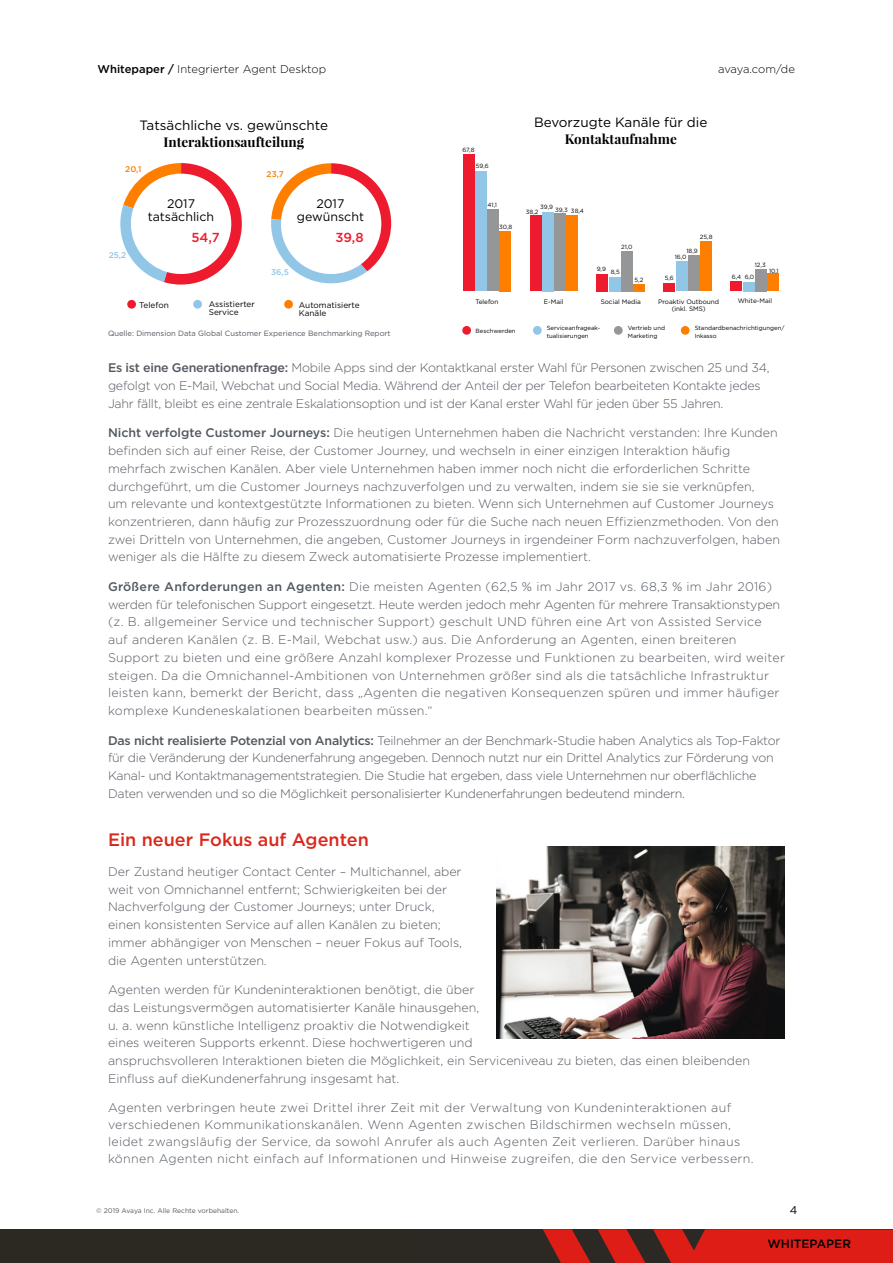
<style>
.page{position:relative;width:893px;height:1263px;background:#fff}
.page>*{position:absolute;margin:0;border:0;box-sizing:border-box;transform-origin:0 0}
.t1{font:500 18px "Gotham";color:#da291c}
.t2{font:13.5px "Gotham";color:#000}
.t3{font:700 13.5px "Playfair Display";color:#000}
.t4{font:500 13.05px "Gotham";color:#ee1a2d}
.t5{font:300 12.45px/17.7px "Gotham";color:#535860}
.t6{font:300 12.45px/17.7px "Gotham";letter-spacing:.02em;color:#535860}
.t7{font:300 12.45px/17.7px "Gotham";letter-spacing:-.02em;color:#535860}
.t8{font:300 12.45px/17.1px "Gotham";letter-spacing:.025em;color:#535860}
.t9{font:12.45px/12.5px "Gotham";color:#000;text-align:center}
.t10{font:500 12px "Gotham";color:#000}
.t11{font:300 11.25px "Gotham";color:#000}
.t12{font:300 11.25px "Gotham";letter-spacing:-.02em;color:#000}
.t13{font:11.25px "Gotham";color:#000}
.t14{font:8.25px/8.2px "Gotham";color:#000}
.t15{font:500 8.25px "Gotham";color:#fe7f00}
.t16{font:500 8.25px "Gotham";color:#92c6e7}
.t17{font:7.65px "Gotham";color:#52575f}
.t18{font:6.75px "Gotham";color:#535860}
.t19{font:6.45px/7.5px "Gotham";color:#000;text-align:center}
.t20{font:6px/7.5px "Gotham";color:#000}
.s1{font-weight:500}
</style>
<div class="page">
<svg style="left:120px;top:163px;width:122px;height:122px"></svg>
<svg style="left:271px;top:163px;width:120px;height:120px"></svg>
<svg style="left:127px;top:300px;width:9px;height:9px"></svg>
<svg style="left:193px;top:300px;width:9px;height:9px"></svg>
<svg style="left:284px;top:300px;width:9px;height:9px"></svg>
<svg style="left:462px;top:326px;width:9px;height:9px"></svg>
<svg style="left:614px;top:326px;width:9px;height:9px"></svg>
<svg style="left:533px;top:326px;width:9px;height:9px"></svg>
<svg style="left:681px;top:326px;width:9px;height:9px"></svg>
<div style="left:500px;top:231px;width:11px;height:60px;background:#fe7f00"></div>
<div style="left:567px;top:215px;width:11px;height:76px;background:#fe7f00"></div>
<div style="left:634px;top:284px;width:11px;height:7px;background:#fe7f00"></div>
<div style="left:701px;top:241px;width:11px;height:50px;background:#fe7f00"></div>
<div style="left:767px;top:274px;width:11px;height:17px;background:#fe7f00"></div>
<div style="left:488px;top:210px;width:11px;height:81px;background:#949698"></div>
<div style="left:554px;top:213px;width:11px;height:78px;background:#949698"></div>
<div style="left:621px;top:251px;width:11px;height:40px;background:#949698"></div>
<div style="left:688px;top:255px;width:11px;height:36px;background:#949698"></div>
<div style="left:755px;top:269px;width:11px;height:22px;background:#949698"></div>
<div style="left:475px;top:171px;width:11px;height:120px;background:#92c6e7"></div>
<div style="left:542px;top:212px;width:11px;height:79px;background:#92c6e7"></div>
<div style="left:609px;top:277px;width:11px;height:14px;background:#92c6e7"></div>
<div style="left:676px;top:261px;width:11px;height:30px;background:#92c6e7"></div>
<div style="left:743px;top:282px;width:11px;height:9px;background:#92c6e7"></div>
<div style="left:463px;top:155px;width:11px;height:136px;background:#ee1a2d"></div>
<div style="left:530px;top:216px;width:11px;height:75px;background:#ee1a2d"></div>
<div style="left:597px;top:274px;width:11px;height:17px;background:#ee1a2d"></div>
<div style="left:664px;top:283px;width:11px;height:8px;background:#ee1a2d"></div>
<div style="left:731px;top:281px;width:11px;height:10px;background:#ee1a2d"></div>
<img style="left:497px;top:846px;width:288px;height:192px">
<div style="left:0;top:1229px;width:893px;height:34px;background:#2c2923"></div>
<svg style="left:543px;top:1229px;width:48px;height:34px"></svg>
<svg style="left:597px;top:1229px;width:48px;height:34px"></svg>
<svg style="left:653px;top:1229px;width:240px;height:34px;background:#cf1e17"></svg>
<p class="t11" style="left:98px;top:62px;width:230px"><span class="s1">Whitepaper /</span> Integrierter Agent Desktop</p>
<p class="t12" style="left:718px;top:62px;width:78px">avaya.com/de</p>
<p class="t2" style="left:140px;top:117px;width:190px">Tatsächliche vs. gewünschte</p>
<p class="t3" style="left:163px;top:133px;width:142px">Interaktionsaufteilung</p>
<p class="t20" style="left:462px;top:146px;width:14px">67,8</p>
<p class="t2" style="left:534px;top:114px;width:175px">Bevorzugte Kanäle für die</p>
<p class="t3" style="left:565px;top:130px;width:114px">Kontaktaufnahme</p>
<p class="t15" style="left:125px;top:164px;width:17px">20,1</p>
<p class="t16" style="left:109px;top:250px;width:19px">25,2</p>
<p class="t9" style="left:148px;top:197px;width:68px">2017 tatsächlich</p>
<p class="t4" style="left:191px;top:229px;width:30px">54,7</p>
<p class="t15" style="left:267px;top:168px;width:19px">23,7</p>
<p class="t9" style="left:297px;top:197px;width:69px">2017 gewünscht</p>
<p class="t4" style="left:335px;top:228px;width:30px">39,8</p>
<p class="t20" style="left:476px;top:162px;width:14px">59,6</p>
<p class="t20" style="left:488px;top:201px;width:11px">41,1</p>
<p class="t20" style="left:499px;top:223px;width:15px">30,8</p>
<p class="t20" style="left:540px;top:204px;width:29px">39,9 39,3</p>
<p class="t20" style="left:571px;top:207px;width:15px">38,4</p>
<p class="t20" style="left:526px;top:208px;width:14px">38,2</p>
<p class="t20" style="left:621px;top:243px;width:13px">21,0</p>
<p class="t20" style="left:700px;top:233px;width:14px">25,8</p>
<p class="t20" style="left:675px;top:247px;width:24px;line-height:6px;text-indent:12px">18,9<br>16,0</p>
<p class="t16" style="left:271px;top:267px;width:19px">36,5</p>
<p class="t14" style="left:209px;top:300px;width:48px">Assistierter<br>Service</p>
<p class="t17" style="left:108px;top:328px;width:284px">Quelle: Dimension Data Global Customer Experience Benchmarking Report</p>
<p class="t14" style="left:139px;top:300px;width:31px">Telefon</p>
<p class="t14" style="left:299px;top:300px;width:62px">Automatisierte<br>Kanäle</p>
<p class="t20" style="left:755px;top:261px;width:12px">12,3</p>
<p class="t20" style="left:597px;top:265px;width:11px">9,9</p>
<p class="t20" style="left:769px;top:267px;width:11px">10,1</p>
<p class="t19" style="left:738px;top:297px;width:36px">White-Mail</p>
<p class="t20" style="left:611px;top:268px;width:10px">8,5</p>
<p class="t20" style="left:732px;top:273px;width:24px">6,4 6,0</p>
<p class="t20" style="left:634px;top:276px;width:10px">5,2</p>
<p class="t20" style="left:665px;top:274px;width:11px">5,6</p>
<p class="t19" style="left:475px;top:297px;width:25px">Telefon</p>
<p class="t19" style="left:544px;top:297px;width:21px">E-Mail</p>
<p class="t19" style="left:601px;top:297px;width:42px">Social Media</p>
<p class="t19" style="left:658px;top:297px;width:63px">Proaktiv Outbound (inkl. SMS)</p>
<p class="t20" style="left:547px;top:324px;width:55px">Serviceanfrageak&shy;tualisierungen</p>
<p class="t20" style="left:628px;top:324px;width:39px">Vertrieb und<br>Marketing</p>
<p class="t20" style="left:695px;top:324px;width:91px">Standardbenachrichtigungen/<br>Inkasso</p>
<p class="t20" style="left:476px;top:327px;width:42px">Beschwerden</p>
<p class="t7" style="left:108px;top:359px;width:663px"><span class="s1">Es ist eine Generationenfrage:</span> Mobile Apps sind der Kontaktkanal erster Wahl für Personen zwischen 25 und 34, gefolgt von E-Mail, Webchat und Social Media. Während der Anteil der per Telefon bearbeiteten Kontakte jedes<br>Jahr fällt, bleibt es eine zentrale Eskalationsoption und ist der Kanal erster Wahl für jeden über 55 Jahren.</p>
<p class="t5" style="left:108px;top:424px;width:673px"><span class="s1">Nicht verfolgte Customer Journeys:</span> Die heutigen Unternehmen haben die Nachricht verstanden: Ihre Kunden befinden sich auf einer Reise, der Customer Journey, und wechseln in einer einzigen Interaktion häufig mehrfach zwischen Kanälen. Aber viele Unternehmen haben immer noch nicht die erforderlichen Schritte durchgeführt, um die Customer Journeys nachzuverfolgen und zu verwalten, indem sie sie sie verknüpfen,<br>um relevante und kontextgestützte Informationen zu bieten. Wenn sich Unternehmen auf Customer Journeys konzentrieren, dann häufig zur Prozesszuordnung oder für die Suche nach neuen Effizienzmethoden. Von den zwei Dritteln von Unternehmen, die angeben, Customer Journeys in irgendeiner Form nachzuverfolgen, haben weniger als die Hälfte zu diesem Zweck automatisierte Prozesse implementiert.</p>
<p class="t6" style="left:108px;top:577px;width:678px"><span class="s1">Größere Anforderungen an Agenten:</span> Die meisten Agenten (62,5 % im Jahr 2017 vs. 68,3 % im Jahr 2016) werden für telefonischen Support eingesetzt. Heute werden jedoch mehr Agenten für mehrere Transaktionstypen (z. B. allgemeiner Service und technischer Support) geschult UND führen eine Art von Assisted Service<br>auf anderen Kanälen (z. B. E-Mail, Webchat usw.) aus. Die Anforderung an Agenten, einen breiteren Support zu bieten und eine größere Anzahl komplexer Prozesse und Funktionen zu bearbeiten, wird weiter steigen. Da die Omnichannel-Ambitionen von Unternehmen größer sind als die tatsächliche Infrastruktur leisten kann, bemerkt der Bericht, dass „Agenten die negativen Konsequenzen spüren und immer häufiger komplexe Kundeneskalationen bearbeiten müssen.“</p>
<p class="t7" style="left:108px;top:731px;width:674px"><span class="s1">Das nicht realisierte Potenzial von Analytics:</span> Teilnehmer an der Benchmark-Studie haben Analytics als Top-Faktor für die Veränderung der Kundenerfahrung angegeben. Dennoch nutzt nur ein Drittel Analytics zur Förderung von Kanal- und Kontaktmanagementstrategien. Die Studie hat ergeben, dass viele Unternehmen nur oberflächliche Daten verwenden und so die Möglichkeit personalisierter Kundenerfahrungen bedeutend mindern.</p>
<h1 class="t1" style="left:108px;top:828px;width:262px">Ein neuer Fokus auf Agenten</h1>
<p class="t5" style="left:108px;top:862px;width:356px">Der Zustand heutiger Contact Center – Multichannel, aber weit von Omnichannel entfernt; Schwierigkeiten bei der Nachverfolgung der Customer Journeys; unter Druck, einen konsistenten Service auf allen Kanälen zu bieten; immer abhängiger von Menschen – neuer Fokus auf Tools, die Agenten unterstützen.</p>
<p class="t5" style="left:108px;top:981px;width:643px">Agenten werden für Kundeninteraktionen benötigt, die über<br>das Leistungsvermögen automatisierter Kanäle hinausgehen,<br>u. a. wenn künstliche Intelligenz proaktiv die Notwendigkeit<br>eines weiteren Supports erkennt. Diese hochwertigeren und<br>anspruchsvolleren Interaktionen bieten die Möglichkeit, ein Serviceniveau zu bieten, das einen bleibenden Einfluss auf dieKundenerfahrung insgesamt hat.</p>
<p class="t8" style="left:108px;top:1098px;width:647px">Agenten verbringen heute zwei Drittel ihrer Zeit mit der Verwaltung von Kundeninteraktionen auf verschiedenen Kommunikationskanälen. Wenn Agenten zwischen Bildschirmen wechseln müssen, leidet zwangsläufig der Service, da sowohl Anrufer als auch Agenten Zeit verlieren. Darüber hinaus können Agenten nicht einfach auf Informationen und Hinweise zugreifen, die den Service verbessern.</p>
<p class="t18" style="left:96px;top:1207px;width:145px">© 2019 Avaya Inc. Alle Rechte vorbehalten.</p>
<p class="t13" style="left:790px;top:1202px;width:9px">4</p>
<p class="t10" style="left:767px;top:1236px;width:85px">WHITEPAPER</p>
</div>
